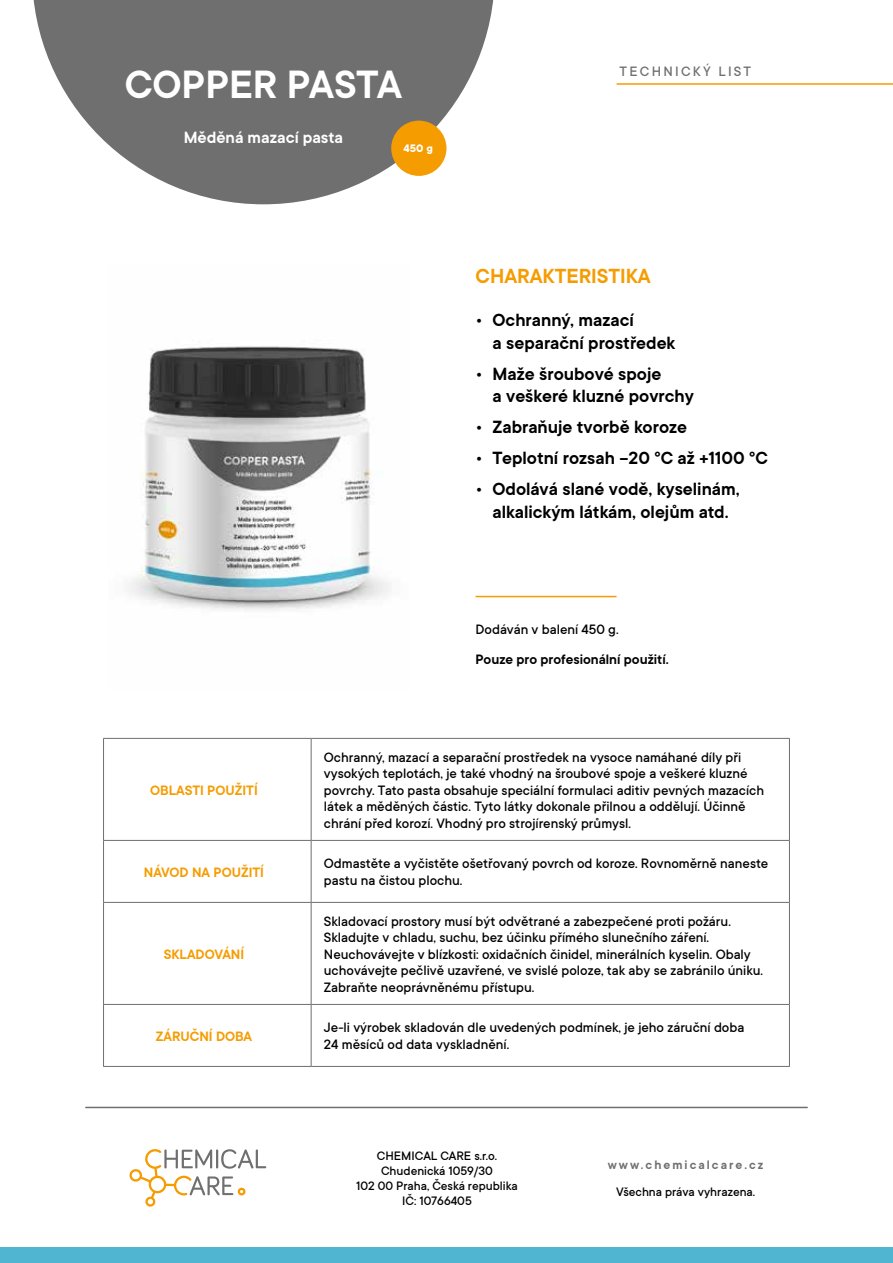
<style>
.page{position:relative;width:893px;height:1263px;background:#fff}
.page>*{position:absolute;margin:0;border:0;box-sizing:border-box;transform-origin:0 0}
.t1{font:600 43.5px "TT Commons";color:#fff}
.t2{font:600 22.5px "TT Commons";color:#f59c00}
.t3{font:600 19.5px/22.5px "TT Commons";color:#000}
.t4{font:600 18px "TT Commons";color:#fff}
.t5{font:500 15px/16.5px "TT Commons";color:#000}
.t6{font:600 15px "TT Commons";color:#f59c00}
.t7{font:600 15px "TT Commons";color:#000}
.t8{font:500 15px "TT Commons";letter-spacing:.15em;color:#706f6f}
.t9{font:500 13.5px/15px "TT Commons";color:#000;text-align:center}
.t10{font:600 13.5px "TT Commons";letter-spacing:.15em;color:#706f6f}
.t11{font:700 12px "TT Commons";color:#fff}
</style>
<div class="page">
<svg style="left:33px;top:0;width:461px;height:204px;fill:#706f6f"></svg>
<div style="left:0;top:1247px;width:893px;height:16px;background:#50b5d1"></div>
<hr style="left:617px;top:83px;width:276px;height:2px;background:#f59c00">
<hr style="left:86px;top:1107px;width:721px;height:1px;background:#706f6f">
<svg style="left:129px;top:1149px;width:137px;height:57px"></svg>
<img style="left:128px;top:346px;width:262px;height:264px">
<div style="left:391px;top:121px;width:55px;height:55px;background:#f59c00;border-radius:50%"></div>
<hr style="left:311px;top:739px;width:1px;height:101px;background:#706f6f">
<hr style="left:103px;top:840px;width:208px;height:1px;background:#706f6f">
<hr style="left:311px;top:840px;width:479px;height:1px;background:#706f6f">
<hr style="left:311px;top:841px;width:1px;height:61px;background:#706f6f">
<hr style="left:103px;top:902px;width:208px;height:1px;background:#706f6f">
<hr style="left:311px;top:902px;width:479px;height:1px;background:#706f6f">
<hr style="left:311px;top:903px;width:1px;height:101px;background:#706f6f">
<hr style="left:103px;top:1004px;width:208px;height:1px;background:#706f6f">
<hr style="left:311px;top:1004px;width:479px;height:1px;background:#706f6f">
<hr style="left:311px;top:1005px;width:1px;height:61px;background:#706f6f">
<hr style="left:103px;top:738px;width:208px;height:1px;background:#706f6f">
<hr style="left:103px;top:739px;width:1px;height:101px;background:#706f6f">
<hr style="left:311px;top:738px;width:479px;height:1px;background:#706f6f">
<hr style="left:789px;top:739px;width:1px;height:101px;background:#706f6f">
<hr style="left:103px;top:841px;width:1px;height:61px;background:#706f6f">
<hr style="left:789px;top:841px;width:1px;height:61px;background:#706f6f">
<hr style="left:103px;top:903px;width:1px;height:101px;background:#706f6f">
<hr style="left:789px;top:903px;width:1px;height:101px;background:#706f6f">
<hr style="left:103px;top:1005px;width:1px;height:61px;background:#706f6f">
<hr style="left:789px;top:1005px;width:1px;height:61px;background:#706f6f">
<hr style="left:103px;top:1066px;width:208px;height:1px;background:#706f6f">
<hr style="left:311px;top:1066px;width:479px;height:1px;background:#706f6f">
<hr style="left:476px;top:596px;width:140px;height:1px;background:#f59c00">
<h1 class="t1" style="left:125px;top:60px;width:279px">COPPER PASTA</h1>
<p class="t4" style="left:184px;top:128px;width:161px">Měděná mazací pasta</p>
<p class="t11" style="left:404px;top:142px;width:31px">450 g</p>
<p class="t8" style="left:620px;top:64px;width:133px">TECHNICKÝ LIST</p>
<h2 class="t2" style="left:476px;top:263px;width:177px">CHARAKTERISTIKA</h2>
<h3 class="t3" style="left:493px;top:309px;width:184px;text-indent:-17px">• Ochranný, mazací<br>a separační prostředek</h3>
<h3 class="t3" style="left:493px;top:363px;width:203px;text-indent:-17px">• Maže šroubové spoje<br>a veškeré kluzné povrchy</h3>
<h3 class="t3" style="left:476px;top:416px;width:213px">• Zabraňuje tvorbě koroze</h3>
<h3 class="t3" style="left:476px;top:447px;width:294px">• Teplotní rozsah -20 °C až +1100 °C</h3>
<h3 class="t3" style="left:476px;top:478px;width:266px;text-align:center">• Odolává slané vodě, kyselinám, alkalickým látkám, olejům atd.</h3>
<p class="t5" style="left:476px;top:621px;width:145px">Dodáván v balení 450 g.</p>
<p class="t7" style="left:476px;top:651px;width:195px">Pouze pro profesionální použití.</p>
<p class="t6" style="left:150px;top:782px;width:109px">OBLASTI POUŽITÍ</p>
<p class="t5" style="left:324px;top:749px;width:442px">Ochranný, mazací a separační prostředek na vysoce namáhané díly při vysokých teplotách, je také vhodný na šroubové spoje a veškeré kluzné povrchy. Tato pasta obsahuje speciální formulaci aditiv pevných mazacích látek a měděných částic. Tyto látky dokonale přilnou a oddělují. Účinně chrání před korozí. Vhodný pro strojírenský průmysl.</p>
<p class="t6" style="left:144px;top:864px;width:122px">NÁVOD NA POUŽITÍ</p>
<p class="t5" style="left:324px;top:856px;width:446px">Odmastěte a vyčistěte ošetřovaný povrch od koroze. Rovnoměrně naneste pastu na čistou plochu.</p>
<p class="t6" style="left:164px;top:946px;width:82px">SKLADOVÁNÍ</p>
<p class="t5" style="left:324px;top:913px;width:441px">Skladovací prostory musí být odvětrané a zabezpečené proti požáru.<br>Skladujte v chladu, suchu, bez účinku přímého slunečního záření.<br>Neuchovávejte v blízkosti: oxidačních činidel, minerálních kyselin. Obaly uchovávejte pečlivě uzavřené, ve svislé poloze, tak aby se zabránilo úniku.<br>Zabraňte neoprávněnému přístupu.</p>
<p class="t6" style="left:156px;top:1028px;width:98px">ZÁRUČNÍ DOBA</p>
<p class="t5" style="left:324px;top:1020px;width:422px">Je-li výrobek skladován dle uvedených podmínek, je jeho záruční doba<br>24 měsíců od data vyskladnění.</p>
<p class="t9" style="left:356px;top:1148px;width:163px">CHEMICAL CARE s.r.o.<br>Chudenická 1059/30<br>102 00 Praha, Česká republika<br>IČ: 10766405</p>
<p class="t10" style="left:608px;top:1157px;width:157px">www.chemicalcare.cz</p>
<p class="t9" style="left:616px;top:1185px;width:141px">Všechna práva vyhrazena.</p>
</div>
